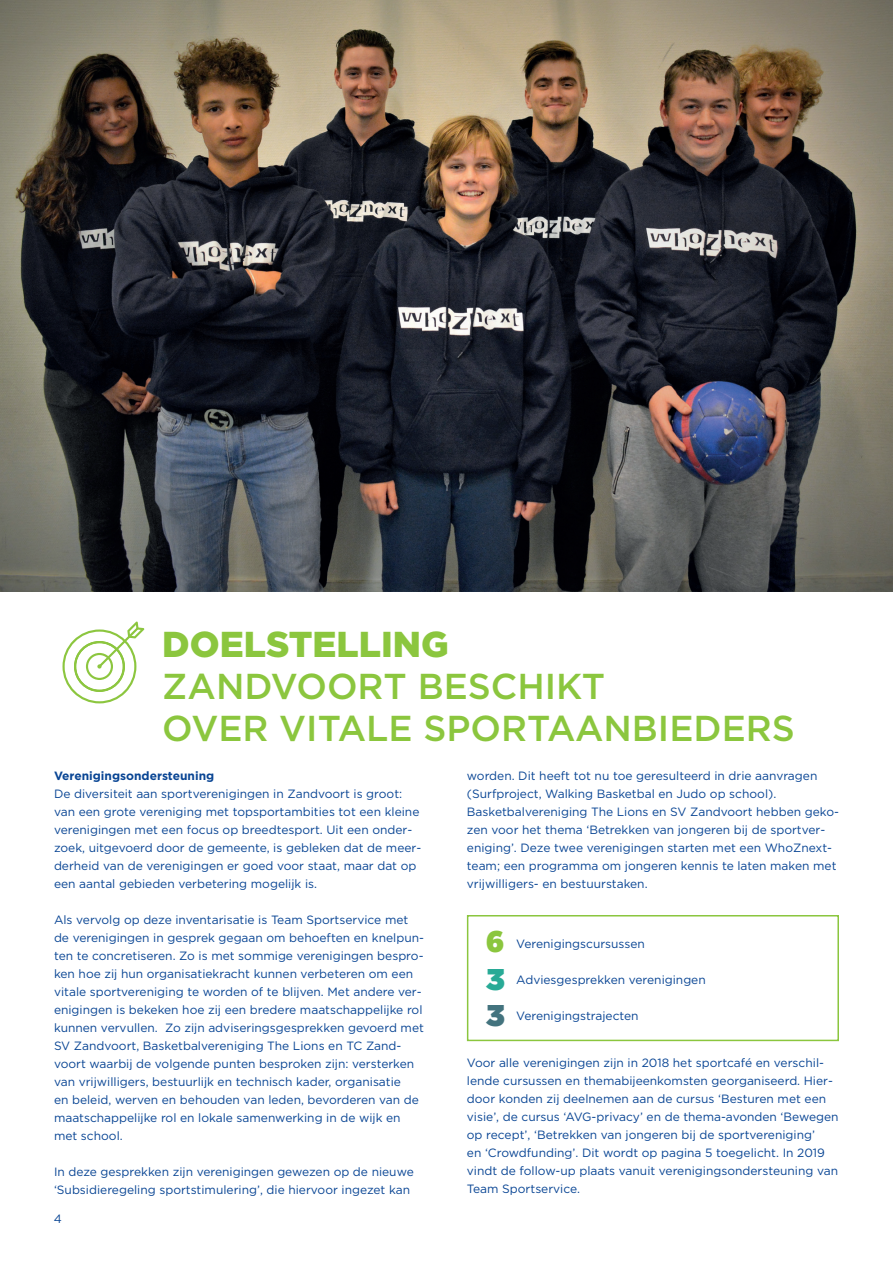
<style>
.page{position:relative;width:893px;height:1263px;background:#fff}
.page>*{position:absolute;margin:0;border:0;box-sizing:border-box;transform-origin:0 0}
.kp1{font:500 36px/42px "Gotham";color:#8bc63e}
.t1{font:900 30px "Gotham";color:#8bc63e}
.t2{font:900 30px "Gotham";color:#28aa96}
.t3{font:900 30px "Gotham";color:#43737e}
.t4{font:12px/18px "Gotham";color:#094594}
.tk_no_grid{font:700 12px "Gotham";color:#094594}
.s1{font-weight:900}
</style>
<div class="page">
<svg style="left:63px;top:621px;width:81px;height:82px"></svg>
<img style="left:0;top:0;width:893px;height:591px">
<div style="left:467px;top:915px;width:372px;height:126px;border:2px solid #8bc63e"></div>
<p class="kp1" style="left:162px;top:623px;width:444px"><span class="s1">DOELSTELLING<br></span>ZANDVOORT BESCHIKT</p>
<p class="kp1" style="left:162px;top:707px;width:634px">OVER VITALE SPORTAANBIEDERS</p>
<p class="tk_no_grid" style="left:54px;top:768px;width:162px">Verenigingsondersteuning</p>
<p class="t4" style="left:54px;top:785px;width:369px">De diversiteit aan sportverenigingen in Zandvoort is groot: van een grote vereniging met topsportambities tot een kleine verenigingen met een focus op breedtesport. Uit een onder&shy;zoek, uitgevoerd door de gemeente, is gebleken dat de meer&shy;derheid van de verenigingen er goed voor staat, maar dat op een aantal gebieden verbetering mogelijk is.</p>
<p class="t4" style="left:54px;top:911px;width:371px">Als vervolg op deze inventarisatie is Team Sportservice met de verenigingen in gesprek gegaan om behoeften en knelpun&shy;ten te concretiseren. Zo is met sommige verenigingen bespro&shy;ken hoe zij hun organisatiekracht kunnen verbeteren om een vitale sportvereniging te worden of te blijven. Met andere ver&shy;enigingen is bekeken hoe zij een bredere maatschappelijke rol kunnen vervullen. Zo zijn adviseringsgesprekken gevoerd met SV Zandvoort, Basketbalvereniging The Lions en TC Zand&shy;voort waarbij de volgende punten besproken zijn: versterken van vrijwilligers, bestuurlijk en technisch kader, organisatie<br>en beleid, werven en behouden van leden, bevorderen van de maatschappelijke rol en lokale samenwerking in de wijk en met school.</p>
<p class="t4" style="left:54px;top:1163px;width:361px">In deze gesprekken zijn verenigingen gewezen op de nieuwe ‘Subsidieregeling sportstimulering’, die hiervoor ingezet kan</p>
<p class="t4" style="left:54px;top:1209px;width:10px">4</p>
<p class="t4" style="left:467px;top:767px;width:352px">worden. Dit heeft tot nu toe geresulteerd in drie aanvragen (Surfproject, Walking Basketbal en Judo op school).</p>
<p class="t4" style="left:467px;top:803px;width:374px">Basketbalvereniging The Lions en SV Zandvoort hebben geko&shy;zen voor het thema ‘Betrekken van jongeren bij de sportver&shy;eniging’. Deze twee verenigingen starten met een WhoZnext&shy;team; een programma om jongeren kennis te laten maken met vrijwilligers- en bestuurstaken.</p>
<p class="t1" style="left:486px;top:920px;width:19px">6</p>
<p class="t4" style="left:516px;top:934px;width:130px">Verenigingscursussen</p>
<p class="t2" style="left:486px;top:957px;width:20px">3</p>
<p class="t4" style="left:516px;top:970px;width:191px">Adviesgesprekken verenigingen</p>
<p class="t3" style="left:486px;top:993px;width:20px">3</p>
<p class="t4" style="left:516px;top:1006px;width:124px">Verenigingstrajecten</p>
<p class="t4" style="left:467px;top:1054px;width:373px">Voor alle verenigingen zijn in 2018 het sportcafé en verschil&shy;lende cursussen en themabijeenkomsten georganiseerd. Hier&shy;door konden zij deelnemen aan de cursus ‘Besturen met een visie’, de cursus ‘AVG-privacy’ en de thema-avonden ‘Bewegen op recept’, ‘Betrekken van jongeren bij de sportvereniging’<br>en ‘Crowdfunding’. Dit wordt op pagina 5 toegelicht. In 2019 vindt de follow-up plaats vanuit verenigingsondersteuning van Team Sportservice.</p>
</div>
